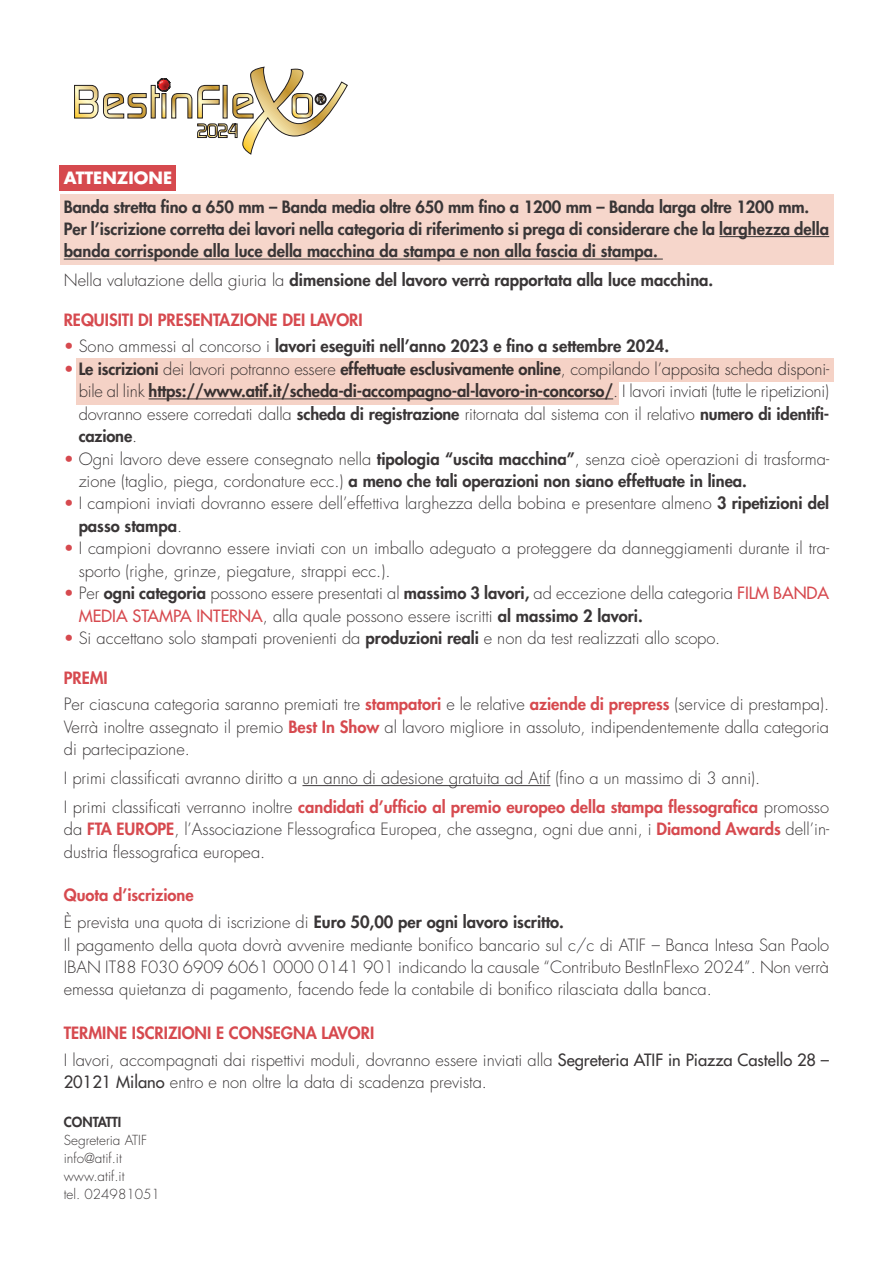
<style>
.page{position:relative;width:893px;height:1263px;background:#fff}
.page>*{position:absolute;margin:0;border:0;box-sizing:border-box;transform-origin:0 0}
.t1{font:300 16.5px/22.5px "Futura Std";color:#231f20}
.t2{font:800 16.5px/22.5px "Futura Std";color:#231f20}
.t3{font:800 16.5px "Futura Std";color:#d2353b}
.t4{font:700 16.5px "Futura Std";color:#fff}
.t5{font:300 13.5px/18px "Futura Std";color:#231f20}
.t6{font:800 13.5px "Futura Std";color:#231f20}
.s1{font-weight:300}
.s2{font-weight:300;color:#d2353b}
.s3{color:#d2353b}
.s4{font-weight:800}
.s5{font-weight:500;color:#d2353b}
.s6{font-weight:800;color:#d2353b}
.s7{font-weight:500}
</style>
<div class="page">
<div style="left:77px;top:381px;width:542px;height:23px;background:#f5d2c6"></div>
<div style="left:77px;top:358px;width:757px;height:23px;background:#f5d2c6"></div>
<div style="left:60px;top:166px;width:116px;height:25px;background:#d6494e"></div>
<div style="left:60px;top:195px;width:773px;height:25px;background:#f5d2c6"></div>
<div style="left:60px;top:217px;width:773px;height:48px;background:#f5d2c6"></div>
<hr style="left:719px;top:236px;width:110px;height:1px;background:#231f20">
<hr style="left:64px;top:259px;width:599px;height:1px;background:#231f20">
<hr style="left:149px;top:398px;width:464px;height:1px;background:#231f20">
<hr style="left:302px;top:785px;width:248px;height:1px;background:#231f20">
<svg style="left:74px;top:67px;width:274px;height:87px"></svg>
<p class="t4" style="left:64px;top:167px;width:110px">ATTENZIONE</p>
<p class="t2" style="left:64px;top:195px;width:767px">Banda stretta fino a 650 mm – Banda media oltre 650 mm fino a 1200 mm – Banda larga oltre 1200 mm.<br>Per l’iscrizione corretta dei lavori nella categoria di riferimento si prega di considerare che la larghezza della banda corrisponde alla luce della macchina da stampa e non alla fascia di stampa.</p>
<p class="t2" style="left:64px;top:269px;width:651px"><span class="s1">Nella valutazione della giuria la</span> dimensione del lavoro verrà rapportata alla luce macchina.</p>
<p class="t3" style="left:64px;top:309px;width:300px">REQUISITI DI PRESENTAZIONE DEI LAVORI</p>
<p class="t2" style="left:64px;top:335px;width:607px"><span class="s2">•</span> <span class="s1">Sono ammessi al concorso i</span> lavori eseguiti nell’anno 2023 e fino a settembre 2024.</p>
<p class="t1" style="left:79px;top:358px;width:752px;text-align:justify;text-indent:-15px"><span class="s3">•</span> <span class="s4">Le iscrizioni</span> dei lavori potranno essere <span class="s4">effettuate esclusivamente online</span>, compilando l’apposita scheda disponi&shy;bile al link <span class="s4">https://www.atif.it/scheda-di-accompagno-al-lavoro-in-concorso/</span>. I lavori inviati (tutte le ripetizioni) dovranno essere corredati dalla <span class="s4">scheda di registrazione</span> ritornata dal sistema con il relativo <span class="s4">numero di identifi&shy;cazione</span>.</p>
<p class="t1" style="left:79px;top:448px;width:752px;text-indent:-15px"><span class="s3">•</span> Ogni lavoro deve essere consegnato nella <span class="s4">tipologia “uscita macchina”</span>, senza cioè operazioni di trasforma&shy;zione (taglio, piega, cordonature ecc.) <span class="s4">a meno che tali operazioni non siano effettuate in linea.</span></p>
<p class="t1" style="left:79px;top:493px;width:752px;text-indent:-15px"><span class="s3">•</span> I campioni inviati dovranno essere dell’effettiva larghezza della bobina e presentare almeno <span class="s4">3 ripetizioni del passo stampa</span>.</p>
<p class="t1" style="left:79px;top:538px;width:752px;text-indent:-15px"><span class="s3">•</span> I campioni dovranno essere inviati con un imballo adeguato a proteggere da danneggiamenti durante il tra&shy;sporto (righe, grinze, piegature, strappi ecc.).</p>
<p class="t1" style="left:79px;top:582px;width:752px;text-indent:-15px"><span class="s3">•</span> Per <span class="s4">ogni categoria</span> possono essere presentati al <span class="s4">massimo 3 lavori,</span> ad eccezione della categoria <span class="s5">FILM BANDA<br>MEDIA STAMPA INTERNA</span>, alla quale possono essere iscritti <span class="s4">al massimo 2 lavori.</span></p>
<p class="t1" style="left:64px;top:627px;width:658px"><span class="s3">•</span> Si accettano solo stampati provenienti da <span class="s4">produzioni reali</span> e non da test realizzati allo scopo.</p>
<p class="t1" style="left:64px;top:665px;width:767px;line-height:26.7px"><span class="s6">PREMI<br></span>Per ciascuna categoria saranno premiati tre <span class="s6">stampatori</span> e le relative <span class="s6">aziende di prepress</span> (service di prestampa).</p>
<p class="t1" style="left:64px;top:716px;width:767px">Verrà inoltre assegnato il premio <span class="s6">Best In Show</span> al lavoro migliore in assoluto, indipendentemente dalla categoria di partecipazione.</p>
<p class="t1" style="left:64px;top:764px;width:767px;line-height:28.8px">I primi classificati avranno diritto a un anno di adesione gratuita ad Atif (fino a un massimo di 3 anni).<br>I primi classificati verranno inoltre <span class="s6">candidati d’ufficio al premio europeo della stampa flessografica</span> promosso</p>
<p class="t1" style="left:64px;top:818px;width:767px">da <span class="s6">FTA EUROPE</span>, l’Associazione Flessografica Europea, che assegna, ogni due anni, i <span class="s6">Diamond Awards</span> dell’in&shy;dustria flessografica europea.</p>
<p class="t1" style="left:64px;top:882px;width:502px;line-height:26.7px"><span class="s6">Quota d’iscrizione<br></span>È prevista una quota di iscrizione di <span class="s4">Euro 50,00 per ogni lavoro iscritto.</span></p>
<p class="t1" style="left:64px;top:934px;width:767px;text-align:justify">Il pagamento della quota dovrà avvenire mediante bonifico bancario sul c/c di ATIF – Banca Intesa San Paolo IBAN IT88 F030 6909 6061 0000 0141 901 indicando la causale “Contributo BestInFlexo 2024”. Non verrà emessa quietanza di pagamento, facendo fede la contabile di bonifico rilasciata dalla banca.</p>
<p class="t1" style="left:64px;top:1020px;width:767px;line-height:26.7px"><span class="s6">TERMINE ISCRIZIONI E CONSEGNA LAVORI<br></span>I lavori, accompagnati dai rispettivi moduli, dovranno essere inviati alla <span class="s7">Segreteria ATIF in Piazza Castello 28 –</span></p>
<p class="t1" style="left:64px;top:1071px;width:425px"><span class="s7">20121 Milano</span> entro e non oltre la data di scadenza prevista.</p>
<p class="t6" style="left:64px;top:1114px;width:59px">CONTATTI</p>
<p class="t5" style="left:64px;top:1132px;width:98px">Segreteria ATIF info@atif.it www.atif.it<br>tel. 024981051</p>
</div>
